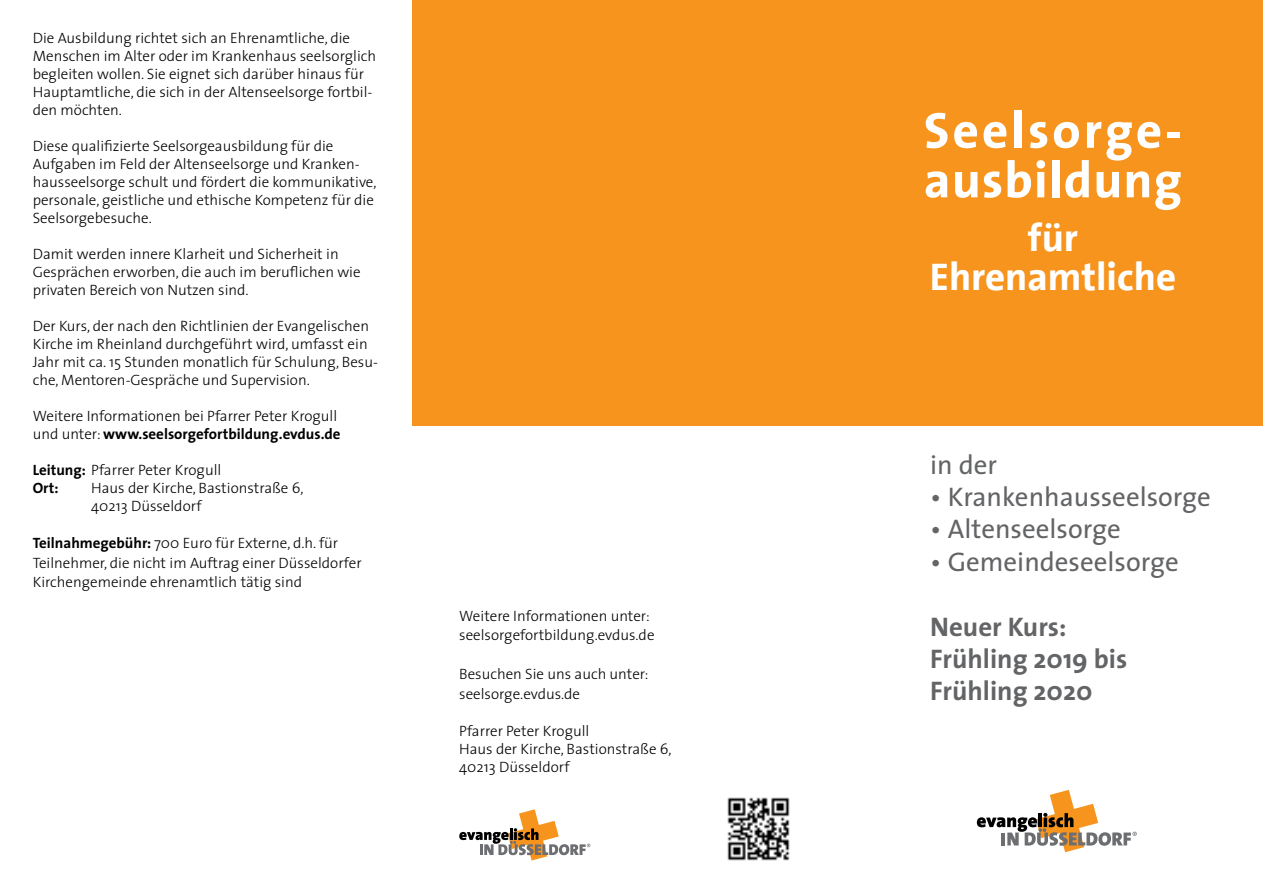
<style>
.page{position:relative;width:1263px;height:893px;background:#fff}
.page>*{position:absolute;margin:0;border:0;box-sizing:border-box;transform-origin:0 0}
.t1{font:700 51px/49.5px "The Sans Office";letter-spacing:.025em;color:#fff}
.t2{font:700 39px/39px "The Sans Office";color:#fff;text-align:center}
.t3{font:27px "The Sans";color:#636466}
.t4{font:700 27px/32.4px "The Sans";color:#636466}
.t5{font:300 15px/18px "The Sans";color:#000}
.s1{font-weight:700}
</style>
<div class="page">
<div style="left:412px;top:0;width:851px;height:425px;background:#f7941e"></div>
<svg style="left:977px;top:790px;width:160px;height:62px"></svg>
<svg style="left:459px;top:809px;width:131px;height:51px"></svg>
<img style="left:727px;top:797px;width:63px;height:64px">
<p class="t5" style="left:33px;top:28px;width:345px">Die Ausbildung richtet sich an Ehrenamtliche, die Menschen im Alter oder im Krankenhaus seelsorglich begleiten wollen. Sie eignet sich darüber hinaus für Hauptamtliche, die sich in der Altenseelsorge fortbil&shy;den möchten.</p>
<p class="t5" style="left:33px;top:136px;width:345px">Diese qualifizierte Seelsorgeausbildung für die Aufgaben im Feld der Altenseelsorge und Kranken&shy;hausseelsorge schult und fördert die kommunikative, personale, geistliche und ethische Kompetenz für die Seelsorgebesuche.</p>
<p class="t5" style="left:33px;top:244px;width:329px">Damit werden innere Klarheit und Sicherheit in<br>Gesprächen erworben, die auch im beruflichen wie privaten Bereich von Nutzen sind.</p>
<p class="t5" style="left:33px;top:316px;width:347px">Der Kurs, der nach den Richtlinien der Evangelischen Kirche im Rheinland durchgeführt wird, umfasst ein Jahr mit ca. 15 Stunden monatlich für Schulung, Besu&shy;che, Mentoren-Gespräche und Supervision.</p>
<p class="t5" style="left:33px;top:406px;width:309px">Weitere Informationen bei Pfarrer Peter Krogull und unter: <span class="s1">www.seelsorgefortbildung.evdus.de</span></p>
<p class="t5" style="left:33px;top:460px;width:190px"><span class="s1">Leitung:</span> Pfarrer Peter Krogull<br><span class="s1">Ort:</span></p>
<p class="t5" style="left:91px;top:478px;width:214px">Haus der Kirche, Bastionstraße 6,<br>40213 Düsseldorf</p>
<p class="t5" style="left:33px;top:533px;width:330px;line-height:19.5px"><span class="s1">Teilnahmegebühr:</span> 700 Euro für Externe, d.h. für<br>Teilnehmer, die nicht im Auftrag einer Düsseldorfer<br>Kirchengemeinde ehrenamtlich tätig sind</p>
<p class="t5" style="left:459px;top:606px;width:197px;line-height:19.5px">Weitere Informationen unter: seelsorgefortbildung.evdus.de</p>
<p class="t5" style="left:459px;top:664px;width:191px;line-height:19.5px">Besuchen Sie uns auch unter: seelsorge.evdus.de</p>
<p class="t5" style="left:459px;top:722px;width:214px">Pfarrer Peter Krogull<br>Haus der Kirche, Bastionstraße 6,<br>40213 Düsseldorf</p>
<h1 class="t1" style="left:924px;top:108px;width:260px">Seelsorge&shy;ausbildung</h1>
<h2 class="t2" style="left:930px;top:220px;width:248px">für<br>Ehrenamtliche</h2>
<h3 class="t3" style="left:930px;top:442px;width:68px">in der</h3>
<h3 class="t3" style="left:930px;top:474px;width:282px">• Krankenhausseelsorge</h3>
<h3 class="t3" style="left:930px;top:507px;width:192px">• Altenseelsorge</h3>
<h3 class="t3" style="left:930px;top:539px;width:250px">• Gemeindeseelsorge</h3>
<h3 class="t4" style="left:930px;top:610px;width:199px">Neuer Kurs:<br>Frühling 2019 bis<br>Frühling 2020</h3>
</div>
